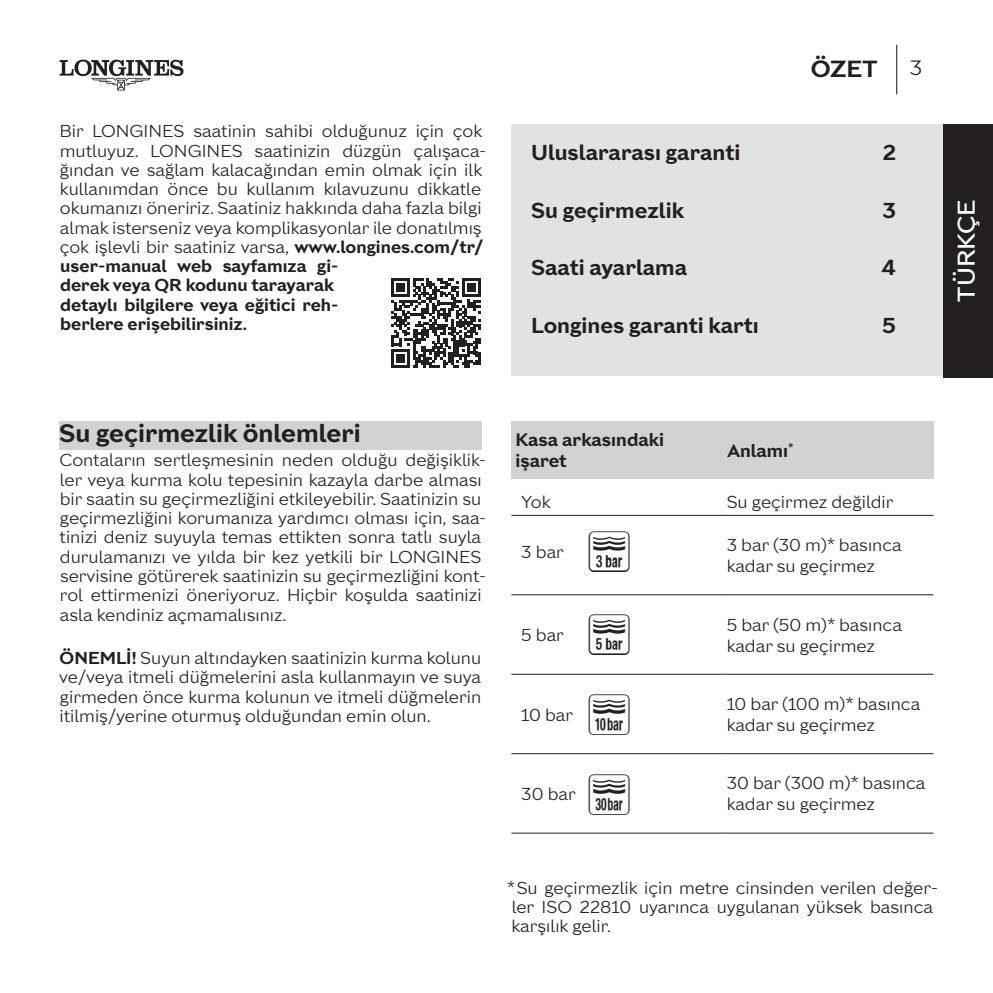
<style>
.page{position:relative;width:993px;height:993px;background:#fff}
.page>*{position:absolute;margin:0;border:0;box-sizing:border-box;transform-origin:0 0}
.texte{font:49px "Longines pictos";color:#231f20}
.titre_grand{font:700 24.5px "Longines Sans Text";color:#231f20}
.t1{font:500 23.8px "Longines Sans Text";color:#fff}
.Entete_gras{font:700 22.75px "Longines Sans Text";color:#231f20}
.texte_Sommaire{font:700 21px "Longines Sans Text";color:#231f20}
.pagina{font:300 20.3px "Longines Sans Text";color:#231f20}
.t2{font:700 17.5px/21px "Longines Sans Text";color:#231f20}
.texte-2{font:300 16.8px/19.2px "Longines Sans Text";color:#231f20}
.texte_Tableau_FaG{font:300 16.8px/21px "Longines Sans Text";color:#231f20}
.texte_Détail{font:300 16.8px/19.2px "Longines Sans Text";color:#231f20}
.texte_Tableau_Titre_Centre{font:300 16.8px "Longines Sans Text";color:#231f20}
.texte_Tableau_Centre{font:300 16.8px "Longines Sans Text";color:#231f20}
.s1{font-weight:700}
</style>
<div class="page">
<svg style="left:60px;top:60px;width:123px;height:30px"></svg>
<hr style="left:895px;top:45px;width:2px;height:49px;background:#231f20">
<div style="left:511px;top:124px;width:436px;height:252px;background:#e1e2e4"></div>
<div style="left:943px;top:124px;width:49px;height:253px;background:#231f20"></div>
<svg style="left:391px;top:278px;width:89px;height:90px"></svg>
<div style="left:60px;top:421px;width:421px;height:28px;background:#d1d2d4"></div>
<hr style="left:511px;top:514px;width:215px;height:2px;background:#231f20">
<hr style="left:726px;top:514px;width:207px;height:2px;background:#231f20">
<hr style="left:511px;top:594px;width:215px;height:1px;background:#231f20">
<hr style="left:726px;top:594px;width:207px;height:1px;background:#231f20">
<hr style="left:511px;top:673px;width:215px;height:1px;background:#231f20">
<hr style="left:726px;top:673px;width:207px;height:1px;background:#231f20">
<hr style="left:511px;top:752px;width:215px;height:2px;background:#231f20">
<hr style="left:726px;top:752px;width:207px;height:2px;background:#231f20">
<hr style="left:511px;top:832px;width:215px;height:1px;background:#231f20">
<hr style="left:726px;top:832px;width:207px;height:1px;background:#231f20">
<div style="left:511px;top:421px;width:422px;height:57px;background:#d1d2d4"></div>
<p class="texte-2" style="left:59px;top:120px;width:428px">Bir LONGINES saatinin sahibi olduğunuz için çok mutluyuz. LONGINES saatinizin düzgün çalışaca&shy;ğından ve sağlam kalacağından emin olmak için ilk kullanımdan önce bu kullanım kılavuzunu dikkatle okumanızı öneririz. Saatiniz hakkında daha fazla bilgi almak isterseniz veya komplikasyonlar ile donatılmış çok işlevli bir saatiniz varsa, <span class="s1">www.longines.com/tr/ user-manual web sayfamıza gi-<br>derek veya QR kodunu tarayarak<br>detaylı bilgilere veya eğitici reh-<br>berlere erişebilirsiniz.</span></p>
<p class="Entete_gras" style="left:810px;top:50px;width:68px">ÖZET</p>
<p class="pagina" style="left:909px;top:51px;width:14px">3</p>
<p class="texte_Sommaire" style="left:531px;top:135px;width:211px">Uluslararası garanti</p>
<p class="texte_Sommaire" style="left:882px;top:135px;width:15px">2</p>
<p class="texte_Sommaire" style="left:531px;top:192px;width:154px">Su geçirmezlik</p>
<p class="texte_Sommaire" style="left:882px;top:192px;width:15px">3</p>
<p class="texte_Sommaire" style="left:531px;top:250px;width:157px">Saati ayarlama</p>
<p class="texte_Sommaire" style="left:881px;top:250px;width:16px">4</p>
<p class="texte_Sommaire" style="left:531px;top:307px;width:229px">Longines garanti kartı</p>
<p class="texte_Sommaire" style="left:882px;top:307px;width:15px">5</p>
<p class="t1" style="left:946px;top:301px;width:103px;rotate:-90deg">TÜRKÇE</p>
<p class="titre_grand" style="left:59px;top:412px;width:303px">Su geçirmezlik önlemleri</p>
<p class="texte-2" style="left:59px;top:449px;width:428px">Contaların sertleşmesinin neden olduğu değişiklik&shy;ler veya kurma kolu tepesinin kazayla darbe alması bir saatin su geçirmezliğini etkileyebilir. Saatinizin su geçirmezliğini korumanıza yardımcı olması için, saa&shy;tinizi deniz suyuyla temas ettikten sonra tatlı suyla durulamanızı ve yılda bir kez yetkili bir LONGINES servisine götürerek saatinizin su geçirmezliğini kont&shy;rol ettirmenizi öneriyoruz. Hiçbir koşulda saatinizi asla kendiniz açmamalısınız.</p>
<p class="texte-2" style="left:59px;top:646px;width:423px;text-align:justify"><span class="s1">ÖNEMLİ!</span> Suyun altındayken saatinizin kurma kolunu ve/veya itmeli düğmelerini asla kullanmayın ve suya girmeden önce kurma kolunun ve itmeli düğmelerin itilmiş/yerine oturmuş olduğundan emin olun.</p>
<p class="t2" style="left:515px;top:427px;width:150px">Kasa arkasındaki işaret</p>
<p class="t2" style="left:727px;top:438px;width:68px">Anlamı<sup>*</sup></p>
<p class="texte-2" style="left:521px;top:491px;width:31px">Yok</p>
<p class="texte-2" style="left:726px;top:491px;width:168px">Su geçirmez değildir</p>
<p class="texte_Tableau_Titre_Centre" style="left:521px;top:538px;width:44px">3 bar</p>
<p class="texte_Tableau_FaG" style="left:726px;top:533px;width:176px">3 bar (30 m)* basınca kadar su geçirmez</p>
<p class="texte" style="left:588px;top:525px;width:42px">3</p>
<p class="texte" style="left:588px;top:609px;width:42px">5</p>
<p class="texte" style="left:588px;top:689px;width:42px">+</p>
<p class="texte" style="left:588px;top:769px;width:42px">*</p>
<p class="texte_Tableau_Centre" style="left:521px;top:621px;width:44px">5 bar</p>
<p class="texte_Tableau_FaG" style="left:726px;top:612px;width:177px">5 bar (50 m)* basınca kadar su geçirmez</p>
<p class="texte-2" style="left:521px;top:703px;width:53px">10 bar</p>
<p class="texte_Tableau_FaG" style="left:726px;top:691px;width:195px">10 bar (100 m)* basınca kadar su geçirmez</p>
<p class="texte-2" style="left:521px;top:782px;width:56px">30 bar</p>
<p class="texte_Tableau_FaG" style="left:726px;top:771px;width:200px">30 bar (300 m)* basınca kadar su geçirmez</p>
<p class="texte_Détail" style="left:506px;top:876px;width:432px">*Su geçirmezlik için metre cinsinden verilen değer&shy;ler ISO 22810 uyarınca uygulanan yüksek basınca karşılık gelir.</p>
</div>
